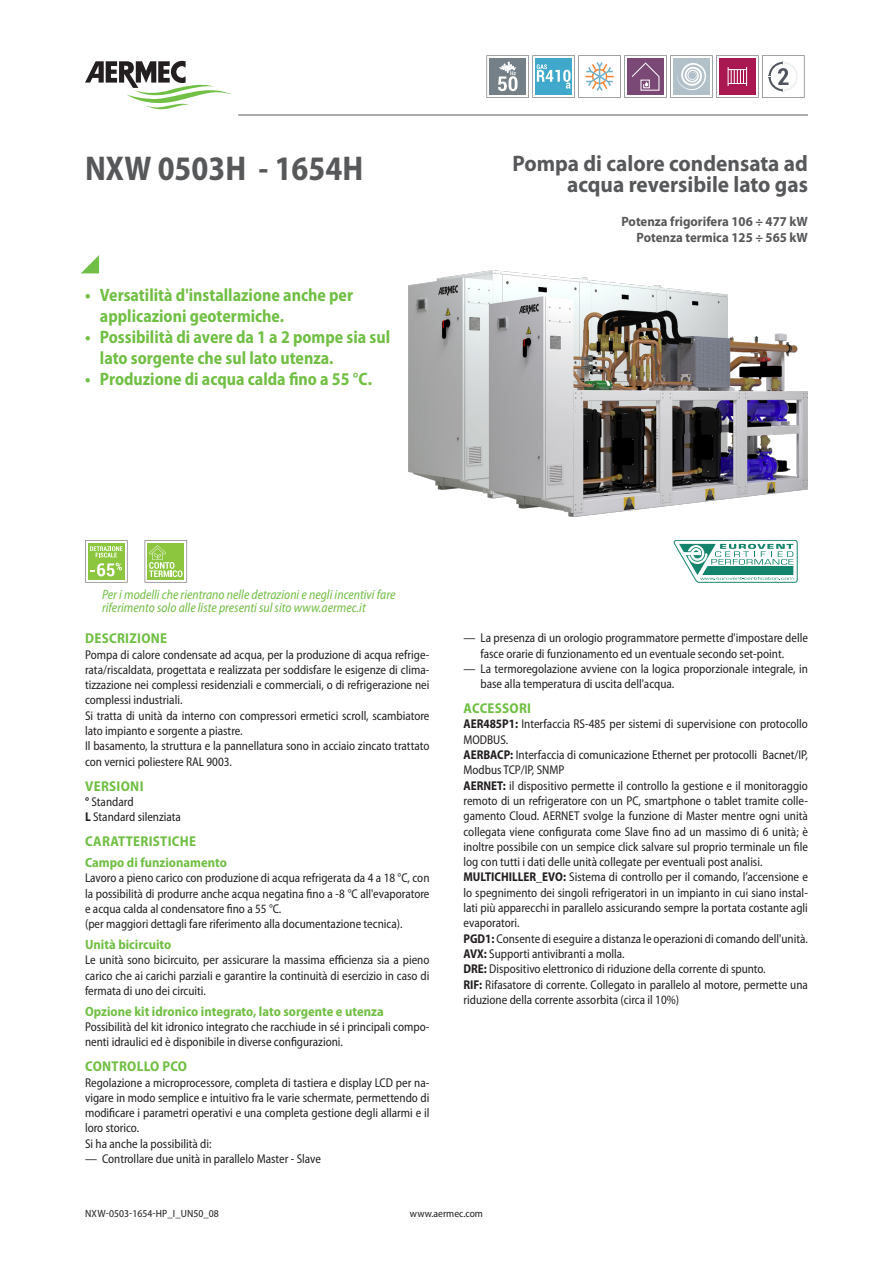
<style>
.page{position:relative;width:893px;height:1263px;background:#fff}
.page>*{position:absolute;margin:0;border:0;box-sizing:border-box;transform-origin:0 0}
.grandezza_it{font:700 semi-condensed 34.5px "Myriad Pro";color:#57585a;scale:.95 1}
.descrizione_it{font:700 22.5px/21px "Myriad Pro";color:#57585a;text-align:right;scale:.95 1}
.t1{font:700 semi-condensed 18px/21px "Myriad Pro";color:#71bf44;scale:.95 1}
.t2{font:700 semi-condensed 14.25px "Myriad Pro";letter-spacing:.02em;color:#71bf44}
.t3{font:italic semi-condensed 13.5px/13.5px "Myriad Pro";color:#71bf44;scale:.95 1}
.t4{font:700 semi-condensed 13.5px "Myriad Pro";color:#71bf44}
.dettaglio_it{font:700 13.5px "Myriad Pro";color:#57585a;scale:.95 1}
.normaleInline_it{font:semi-condensed 12.75px/15.3px "Myriad Pro";color:#231f20;scale:.95 1}
.normale_it{font:semi-condensed 12.75px/15.3px "Myriad Pro";color:#231f20;text-align:justify;scale:.95 1}
.t5{font:semi-condensed 10.5px "Myriad Pro";color:#231f20}
.s1{font-weight:700}
</style>
<div class="page">
<svg style="left:81px;top:255px;width:18px;height:18px"></svg>
<hr style="left:238px;top:115px;width:570px;height:1px;background:#57585a">
<svg style="left:85px;top:540px;width:43px;height:43px"></svg>
<svg style="left:145px;top:540px;width:42px;height:43px"></svg>
<svg style="left:85px;top:61px;width:147px;height:48px"></svg>
<img style="left:408px;top:270px;width:400px;height:247px">
<svg style="left:674px;top:540px;width:123px;height:43px"></svg>
<svg style="left:486px;top:55px;width:318px;height:43px"></svg>
<p class="grandezza_it" style="left:85px;top:146px;width:294px">NXW 0503H - 1654H</p>
<p class="descrizione_it" style="left:512px;top:153px;width:312px">Pompa di calore condensata ad acqua reversibile lato gas</p>
<p class="dettaglio_it" style="left:621px;top:213px;width:198px">Potenza frigorifera 106 ÷ 477 kW</p>
<p class="dettaglio_it" style="left:637px;top:229px;width:182px">Potenza termica 125 ÷ 565 kW</p>
<p class="t1" style="left:100px;top:284px;width:268px;text-indent:-15px">• Versatilità d'installazione anche per applicazioni geotermiche.</p>
<p class="t1" style="left:100px;top:326px;width:307px;text-indent:-15px">• Possibilità di avere da 1 a 2 pompe sia sul lato sorgente che sul lato utenza.</p>
<p class="t1" style="left:85px;top:368px;width:304px">• Produzione di acqua calda fino a 55 °C.</p>
<p class="t3" style="left:102px;top:587px;width:310px">Per i modelli che rientrano nelle detrazioni e negli incentivi fare riferimento solo alle liste presenti sul sito www.aermec.it</p>
<p class="t2" style="left:85px;top:629px;width:84px">DESCRIZIONE</p>
<p class="normale_it" style="left:85px;top:646px;width:364px">Pompa di calore condensate ad acqua, per la produzione di acqua refrige&shy;rata/riscaldata, progettata e realizzata per soddisfare le esigenze di clima&shy;tizzazione nei complessi residenziali e commerciali, o di refrigerazione nei complessi industriali.</p>
<p class="normale_it" style="left:85px;top:708px;width:364px">Si tratta di unità da interno con compressori ermetici scroll, scambiatore lato impianto e sorgente a piastre.</p>
<p class="normale_it" style="left:85px;top:738px;width:364px">Il basamento, la struttura e la pannellatura sono in acciaio zincato trattato con vernici poliestere RAL 9003.</p>
<p class="t2" style="left:85px;top:777px;width:60px">VERSIONI</p>
<p class="normale_it" style="left:85px;top:794px;width:53px"><span class="s1">°</span> Standard</p>
<p class="normale_it" style="left:85px;top:809px;width:103px"><span class="s1">L</span> Standard silenziata</p>
<p class="t2" style="left:85px;top:832px;width:112px">CARATTERISTICHE</p>
<p class="t4" style="left:85px;top:854px;width:143px">Campo di funzionamento</p>
<p class="normale_it" style="left:85px;top:870px;width:364px">Lavoro a pieno carico con produzione di acqua refrigerata da 4 a 18 °C, con la possibilità di produrre anche acqua negatina fino a -8 °C all'evaporatore e acqua calda al condensatore fino a 55 °C.</p>
<p class="normale_it" style="left:85px;top:916px;width:336px">(per maggiori dettagli fare riferimento alla documentazione tecnica).</p>
<p class="t4" style="left:85px;top:936px;width:88px">Unità bicircuito</p>
<p class="normale_it" style="left:85px;top:952px;width:364px">Le unità sono bicircuito, per assicurare la massima efficienza sia a pieno carico che ai carichi parziali e garantire la continuità di esercizio in caso di fermata di uno dei circuiti.</p>
<p class="t4" style="left:85px;top:1002px;width:300px">Opzione kit idronico integrato, lato sorgente e utenza</p>
<p class="normale_it" style="left:85px;top:1019px;width:364px">Possibilità del kit idronico integrato che racchiude in sé i principali compo&shy;nenti idraulici ed è disponibile in diverse configurazioni.</p>
<p class="t2" style="left:85px;top:1057px;width:104px">CONTROLLO PCO</p>
<p class="normale_it" style="left:85px;top:1074px;width:364px">Regolazione a microprocessore, completa di tastiera e display LCD per na&shy;vigare in modo semplice e intuitivo fra le varie schermate, permettendo di modificare i parametri operativi e una completa gestione degli allarmi e il loro storico.</p>
<p class="normale_it" style="left:85px;top:1136px;width:135px">Si ha anche la possibilità di:</p>
<p class="normaleInline_it" style="left:85px;top:1151px;width:250px">— Controllare due unità in parallelo Master - Slave</p>
<p class="normaleInline_it" style="left:463px;top:630px;width:364px;text-align:center">— La presenza di un orologio programmatore permette d'impostare delle fasce orarie di funzionamento ed un eventuale secondo set-point.</p>
<p class="normaleInline_it" style="left:480px;top:661px;width:346px;text-indent:-17px">— La termoregolazione avviene con la logica proporzionale integrale, in base alla temperatura di uscita dell'acqua.</p>
<p class="t2" style="left:464px;top:699px;width:69px">ACCESSORI</p>
<p class="normaleInline_it" style="left:463px;top:716px;width:364px"><span class="s1">AER485P1:</span> Interfaccia RS-485 per sistemi di supervisione con protocollo<br>MODBUS.</p>
<p class="normaleInline_it" style="left:463px;top:747px;width:364px"><span class="s1">AERBACP:</span> Interfaccia di comunicazione Ethernet per protocolli Bacnet/IP,<br>Modbus TCP/IP, SNMP</p>
<p class="normaleInline_it" style="left:463px;top:777px;width:364px;text-align:justify"><span class="s1">AERNET:</span> il dispositivo permette il controllo la gestione e il monitoraggio remoto di un refrigeratore con un PC, smartphone o tablet tramite colle&shy;gamento Cloud. AERNET svolge la funzione di Master mentre ogni unità collegata viene configurata come Slave fino ad un massimo di 6 unità; è inoltre possibile con un sempice click salvare sul proprio terminale un file log con tutti i dati delle unità collegate per eventuali post analisi.</p>
<p class="normaleInline_it" style="left:463px;top:869px;width:364px;text-align:justify"><span class="s1">MULTICHILLER_EVO:</span> Sistema di controllo per il comando, l’accensione e lo spegnimento dei singoli refrigeratori in un impianto in cui siano instal&shy;lati più apparecchi in parallelo assicurando sempre la portata costante agli evaporatori.</p>
<p class="normaleInline_it" style="left:463px;top:930px;width:364px"><span class="s1">PGD1:</span> Consente di eseguire a distanza le operazioni di comando dell'unità.</p>
<p class="normaleInline_it" style="left:463px;top:946px;width:171px"><span class="s1">AVX:</span> Supporti antivibranti a molla.</p>
<p class="normaleInline_it" style="left:463px;top:961px;width:320px"><span class="s1">DRE:</span> Dispositivo elettronico di riduzione della corrente di spunto.</p>
<p class="normaleInline_it" style="left:463px;top:976px;width:364px"><span class="s1">RIF:</span> Rifasatore di corrente. Collegato in parallelo al motore, permette una riduzione della corrente assorbita (circa il 10%)</p>
<p class="t5" style="left:85px;top:1207px;width:135px">NXW-0503-1654-HP_I_UN50_08</p>
<p class="t5" style="left:410px;top:1207px;width:75px">www.aermec.com</p>
</div>
